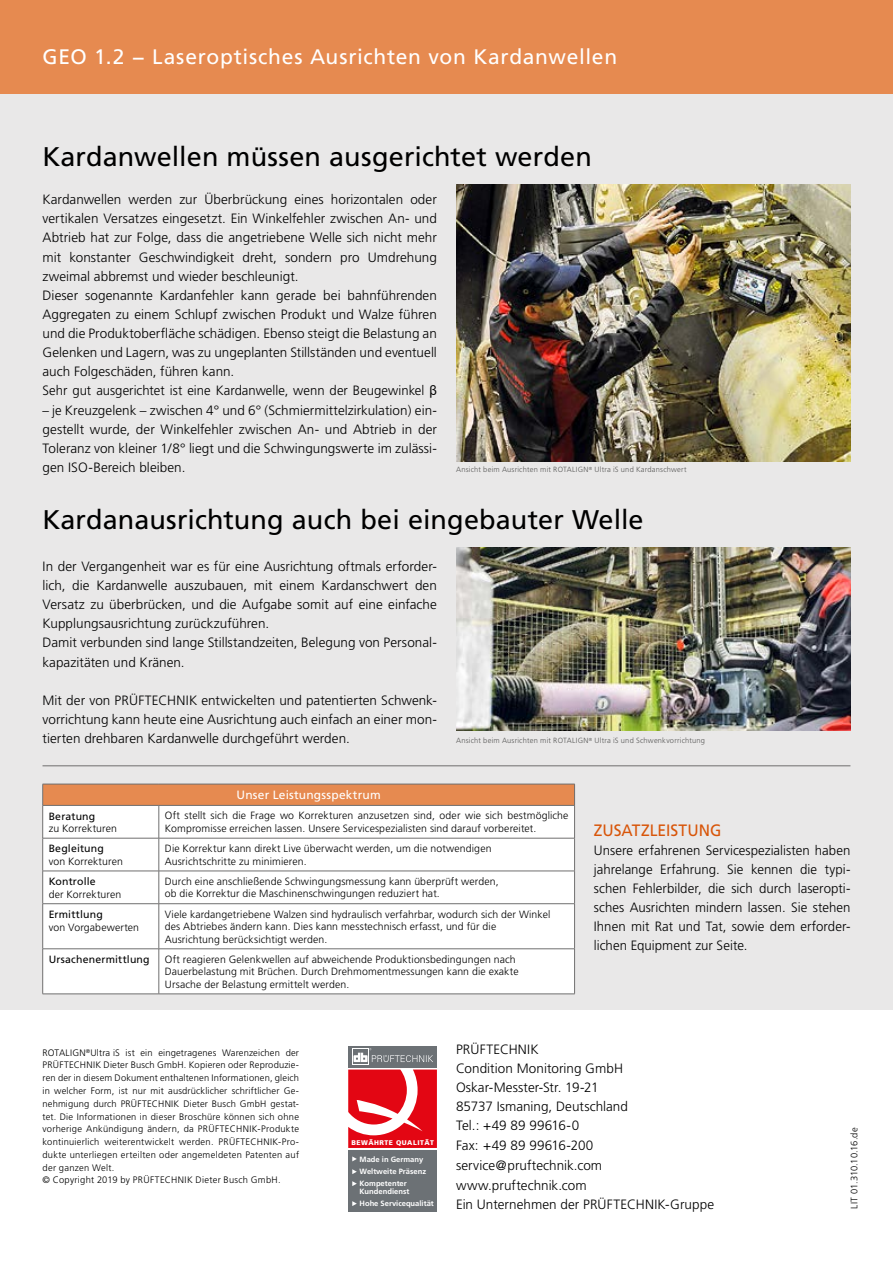
<style>
.page{position:relative;width:893px;height:1263px;background:#fff}
.page>*{position:absolute;margin:0;border:0;box-sizing:border-box;transform-origin:0 0}
.t1{font:27px "Frutiger";letter-spacing:.005em;color:#000}
.t2{font:21px "Frutiger";letter-spacing:.035em;color:#fff}
.t3{font:16.5px "Frutiger";color:#d85509;scale:.95 1}
.t4{font:300 13.5px/19.2px "Frutiger";color:#000}
.t5{font:12px "Frutiger";letter-spacing:.015em;color:#fff}
.t6{font:300 10.5px/12.6px "Frutiger";letter-spacing:.01em;color:#000}
.t7{font:10.5px "Frutiger";letter-spacing:.015em;color:#000}
.t8{font:300 9.3px/12.8px "Frutiger";letter-spacing:.02em;color:#000}
.t9{font:300 9.3px "Frutiger";letter-spacing:-.005em;color:#000}
.t10{font:700 7.65px/12px "Frutiger";color:#fff}
.t11{font:300 7.5px "Frutiger";letter-spacing:.025em;color:#575756}
.t12{font:900 6.75px "Frutiger";letter-spacing:.075em;color:#fff}
.s1{font-family:"Arial";font-weight:400}
</style>
<div class="page">
<div style="left:0;top:0;width:893px;height:1009px;background:#e9e8e8"></div>
<img style="left:456px;top:184px;width:394px;height:277px">
<img style="left:456px;top:548px;width:394px;height:183px">
<hr style="left:43px;top:765px;width:807px;height:1px;background:#6e6d6d">
<div style="left:0;top:0;width:893px;height:94px;background:#e68a50"></div>
<div style="left:43px;top:784px;width:532px;height:21px;background:#e68a50"></div>
<div style="left:43px;top:806px;width:531px;height:188px;background:#fff"></div>
<hr style="left:43px;top:784px;width:116px;height:1px;background:#706f6f">
<svg style="left:42px;top:784px;width:1px;height:21px"></svg>
<hr style="left:159px;top:784px;width:416px;height:1px;background:#706f6f">
<svg style="left:574px;top:784px;width:1px;height:21px"></svg>
<hr style="left:43px;top:805px;width:116px;height:1px;background:#706f6f">
<hr style="left:42px;top:805px;width:1px;height:33px;background:#706f6f">
<hr style="left:159px;top:805px;width:416px;height:1px;background:#706f6f">
<hr style="left:159px;top:805px;width:1px;height:33px;background:#706f6f">
<hr style="left:574px;top:805px;width:1px;height:33px;background:#706f6f">
<hr style="left:43px;top:838px;width:116px;height:1px;background:#706f6f">
<hr style="left:42px;top:838px;width:1px;height:33px;background:#706f6f">
<hr style="left:159px;top:838px;width:416px;height:1px;background:#706f6f">
<hr style="left:159px;top:838px;width:1px;height:33px;background:#706f6f">
<hr style="left:574px;top:838px;width:1px;height:33px;background:#706f6f">
<hr style="left:43px;top:871px;width:116px;height:1px;background:#706f6f">
<hr style="left:42px;top:871px;width:1px;height:32px;background:#706f6f">
<hr style="left:159px;top:871px;width:416px;height:1px;background:#706f6f">
<hr style="left:159px;top:871px;width:1px;height:32px;background:#706f6f">
<hr style="left:574px;top:871px;width:1px;height:32px;background:#706f6f">
<hr style="left:43px;top:903px;width:116px;height:1px;background:#706f6f">
<hr style="left:42px;top:904px;width:1px;height:44px;background:#706f6f">
<hr style="left:159px;top:903px;width:416px;height:1px;background:#706f6f">
<hr style="left:159px;top:904px;width:1px;height:44px;background:#706f6f">
<hr style="left:574px;top:904px;width:1px;height:44px;background:#706f6f">
<hr style="left:43px;top:948px;width:116px;height:1px;background:#706f6f">
<hr style="left:42px;top:949px;width:1px;height:45px;background:#706f6f">
<hr style="left:159px;top:948px;width:416px;height:1px;background:#706f6f">
<hr style="left:159px;top:949px;width:1px;height:45px;background:#706f6f">
<hr style="left:574px;top:949px;width:1px;height:45px;background:#706f6f">
<hr style="left:43px;top:994px;width:116px;height:1px;background:#706f6f">
<hr style="left:159px;top:994px;width:416px;height:1px;background:#706f6f">
<div style="left:348px;top:1046px;width:89px;height:21px;background:#6c7175"></div>
<div style="left:348px;top:1150px;width:89px;height:61px;background:#6c7175"></div>
<svg style="left:348px;top:1048px;width:89px;height:100px"></svg>
<svg style="left:352px;top:1156px;width:5px;height:5px"></svg>
<svg style="left:352px;top:1169px;width:5px;height:5px"></svg>
<svg style="left:352px;top:1181px;width:5px;height:5px"></svg>
<svg style="left:352px;top:1201px;width:5px;height:5px"></svg>
<h2 class="t2" style="left:43px;top:44px;width:576px">GEO 1.2 − Laseroptisches Ausrichten von Kardanwellen</h2>
<h1 class="t1" style="left:43px;top:141px;width:551px">Kardanwellen müssen ausgerichtet werden</h1>
<p class="t4" style="left:43px;top:190px;width:396px">Kardanwellen werden zur Überbrückung eines horizontalen oder vertikalen Versatzes eingesetzt. Ein Winkelfehler zwischen An- und Abtrieb hat zur Folge, dass die angetriebene Welle sich nicht mehr mit konstanter Geschwindigkeit dreht, sondern pro Umdrehung zweimal abbremst und wieder beschleunigt.<br>Dieser sogenannte Kardanfehler kann gerade bei bahnführenden Aggregaten zu einem Schlupf zwischen Produkt und Walze führen und die Produktoberfläche schädigen. Ebenso steigt die Belastung an Gelenken und Lagern, was zu ungeplanten Stillständen und eventuell auch Folgeschäden, führen kann.<br>Sehr gut ausgerichtet ist eine Kardanwelle, wenn der Beugewinkel <span class="s1">β</span></p>
<p class="t4" style="left:43px;top:401px;width:396px;text-align:justify">– je Kreuzgelenk – zwischen 4° und 6° (Schmiermittelzirkulation) ein&shy;gestellt wurde, der Winkelfehler zwischen An- und Abtrieb in der Toleranz von kleiner 1/8° liegt und die Schwingungswerte im zulässi&shy;gen ISO-Bereich bleiben.</p>
<p class="t11" style="left:456px;top:465px;width:232px">Ansicht beim Ausrichten mit ROTALIGN<sup>®</sup> Ultra iS und Kardanschwert</p>
<h1 class="t1" style="left:43px;top:504px;width:603px">Kardanausrichtung auch bei eingebauter Welle</h1>
<p class="t4" style="left:43px;top:557px;width:396px">In der Vergangenheit war es für eine Ausrichtung oftmals erforder&shy;lich, die Kardanwelle auszubauen, mit einem Kardanschwert den Versatz zu überbrücken, und die Aufgabe somit auf eine einfache Kupplungsausrichtung zurückzuführen.<br>Damit verbunden sind lange Stillstandzeiten, Belegung von Personal&shy;kapazitäten und Kränen.</p>
<p class="t4" style="left:43px;top:691px;width:396px;text-align:justify">Mit der von PRÜFTECHNIK entwickelten und patentierten Schwenk&shy;vorrichtung kann heute eine Ausrichtung auch einfach an einer mon&shy;tierten drehbaren Kardanwelle durchgeführt werden.</p>
<p class="t5" style="left:237px;top:788px;width:146px">Unser Leistungsspektrum</p>
<p class="t11" style="left:456px;top:736px;width:250px">Ansicht beim Ausrichten mit ROTALIGN<sup>®</sup> Ultra iS und Schwenkvorrichtung</p>
<p class="t7" style="left:49px;top:810px;width:48px">Beratung</p>
<p class="t6" style="left:49px;top:822px;width:70px">zu Korrekturen</p>
<p class="t6" style="left:165px;top:809px;width:405px">Oft stellt sich die Frage wo Korrekturen anzusetzen sind, oder wie sich bestmögliche<br>Kompromisse erreichen lassen. Unsere Servicespezialisten sind darauf vorbereitet.</p>
<p class="t7" style="left:49px;top:842px;width:57px">Begleitung</p>
<p class="t6" style="left:49px;top:855px;width:76px">von Korrekturen</p>
<p class="t6" style="left:165px;top:842px;width:328px">Die Korrektur kann direkt Live überwacht werden, um die notwendigen<br>Ausrichtschritte zu minimieren.</p>
<p class="t7" style="left:49px;top:875px;width:48px">Kontrolle</p>
<p class="t6" style="left:49px;top:888px;width:74px">der Korrekturen</p>
<p class="t6" style="left:165px;top:875px;width:335px">Durch eine anschließende Schwingungsmessung kann überprüft werden, ob die Korrektur die Maschinenschwingungen reduziert hat.</p>
<p class="t7" style="left:49px;top:908px;width:56px">Ermittlung</p>
<p class="t6" style="left:49px;top:921px;width:92px">von Vorgabewerten</p>
<p class="t6" style="left:165px;top:908px;width:387px">Viele kardangetriebene Walzen sind hydraulisch verfahrbar, wodurch sich der Winkel des Abtriebes ändern kann. Dies kann messtechnisch erfasst, und für die<br>Ausrichtung berücksichtigt werden.</p>
<p class="t7" style="left:49px;top:953px;width:102px">Ursachenermittlung</p>
<p class="t6" style="left:165px;top:953px;width:355px">Oft reagieren Gelenkwellen auf abweichende Produktionsbedingungen nach<br>Dauerbelastung mit Brüchen. Durch Drehmomentmessungen kann die exakte<br>Ursache der Belastung ermittelt werden.</p>
<p class="t3" style="left:594px;top:820px;width:136px">ZUSATZLEISTUNG</p>
<p class="t4" style="left:594px;top:841px;width:258px;text-align:justify">Unsere erfahrenen Servicespezialisten haben jahrelange Erfahrung. Sie kennen die typi&shy;schen Fehlerbilder, die sich durch laseropti&shy;sches Ausrichten mindern lassen. Sie stehen Ihnen mit Rat und Tat, sowie dem erforder&shy;lichen Equipment zur Seite.</p>
<p class="t8" style="left:43px;top:1046px;width:258px">ROTALIGN<sup>®</sup>Ultra iS ist ein eingetragenes Warenzeichen der PRÜFTECHNIK Dieter Busch GmbH. Kopieren oder Reproduzie&shy;ren der in diesem Dokument enthaltenen Informationen, gleich in welcher Form, ist nur mit ausdrücklicher schriftlicher Ge&shy;nehmigung durch PRÜFTECHNIK Dieter Busch GmbH gestat&shy;tet. Die Informationen in dieser Broschüre können sich ohne vorherige Ankündigung ändern, da PRÜFTECHNIK-Produkte kontinuierlich weiterentwickelt werden. PRÜFTECHNIK-Pro&shy;dukte unterliegen erteilten oder angemeldeten Patenten auf der ganzen Welt.<br>© Copyright 2019 by PRÜFTECHNIK Dieter Busch GmbH.</p>
<p class="t4" style="left:456px;top:1040px;width:173px">PRÜFTECHNIK<br>Condition Monitoring GmbH<br>Oskar-Messter-Str. 19-21<br>85737 Ismaning, Deutschland<br>Tel.: +49 89 99616-0<br>Fax: +49 89 99616-200</p>
<p class="t12" style="left:351px;top:1139px;width:84px">BEWÄHRTE QUALITÄT</p>
<p class="t10" style="left:360px;top:1153px;width:68px">Made in Germany<br>Weltweite Präsenz<br>Kompetenter</p>
<p class="t10" style="left:360px;top:1186px;width:76px">Kundendienst<br>Hohe Servicequalität</p>
<p class="t4" style="left:456px;top:1156px;width:260px">service@pruftechnik.com www.pruftechnik.com<br>Ein Unternehmen der PRÜFTECHNIK-Gruppe</p>
<p class="t9" style="left:849px;top:1209px;width:83px;rotate:-90deg">LIT 01.310.10.16.de</p>
</div>
